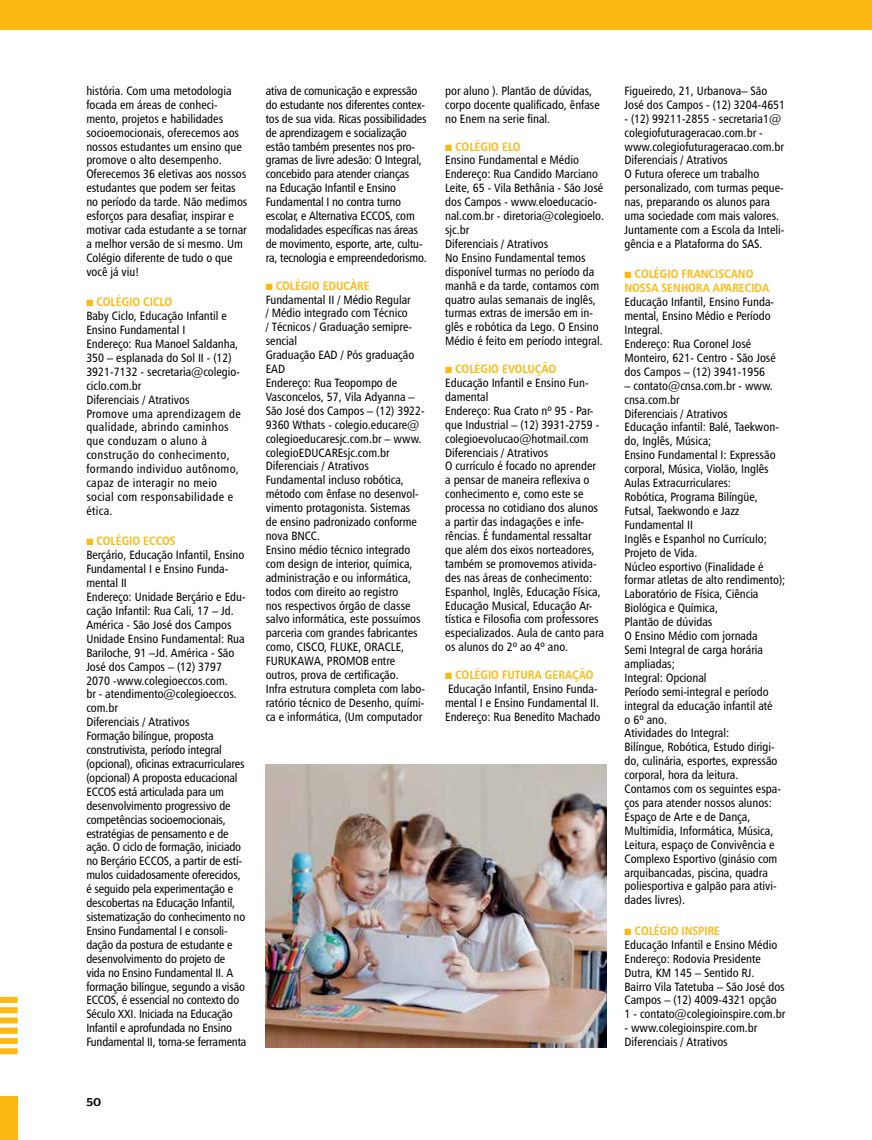
<style>
.page{position:relative;width:872px;height:1140px;background:#fff}
.page>*{position:absolute;margin:0;border:0;box-sizing:border-box;transform-origin:0 0}
.t1{font:12.15px/14px "Humanist 777 BT Roman Condensed B";color:#000}
.t2{font:12.15px/14px "Humanist 777 BT Roman Condensed B";letter-spacing:.025em;color:#000}
.t3{font:12.15px/14px "Humanist 777 BT Bold Condensed B";color:#fdb913}
.t4{font:500 12.15px "valearte";color:#000}
</style>
<div class="page">
<div style="left:0;top:1096px;width:18px;height:44px;background:#fdb913"></div>
<div style="left:0;top:1048px;width:18px;height:6px;background:#fdb913"></div>
<div style="left:0;top:1038px;width:18px;height:6px;background:#fdb913"></div>
<div style="left:0;top:1027px;width:18px;height:6px;background:#fdb913"></div>
<div style="left:0;top:1017px;width:18px;height:6px;background:#fdb913"></div>
<div style="left:0;top:1007px;width:18px;height:6px;background:#fdb913"></div>
<div style="left:0;top:997px;width:18px;height:6px;background:#fdb913"></div>
<div style="left:0;top:0;width:872px;height:30px;background:#fdb913"></div>
<img style="left:266px;top:764px;width:340px;height:283px">
<p class="t1" style="left:86px;top:83px;width:163px">história. Com uma metodologia focada em áreas de conheci&shy;mento, projetos e habilidades socioemocionais, oferecemos aos nossos estudantes um ensino que promove o alto desempenho.<br>Oferecemos 36 eletivas aos nossos estudantes que podem ser feitas no período da tarde. Não medimos esforços para desafiar, inspirar e motivar cada estudante a se tornar a melhor versão de si mesmo. Um<br>Colégio diferente de tudo o que você já viu!</p>
<p class="t3" style="left:86px;top:295px;width:87px">■ COLÉGIO CICLO</p>
<p class="t2" style="left:86px;top:309px;width:156px">Baby Ciclo, Educação Infantil e<br>Ensino Fundamental I<br>Endereço: Rua Manoel Saldanha,<br>350 – esplanada do Sol II - (12)<br>3921-7132 - secretaria@colegio&shy;ciclo.com.br<br>Diferenciais / Atrativos<br>Promove uma aprendizagem de qualidade, abrindo caminhos que conduzam o aluno à construção do conhecimento, formando individuo autônomo, capaz de interagir no meio social com responsabilidade e ética.</p>
<p class="t3" style="left:86px;top:534px;width:91px">■ COLÉGIO ECCOS</p>
<p class="t1" style="left:86px;top:548px;width:162px">Berçário, Educação Infantil, Ensino<br>Fundamental I e Ensino Funda&shy;mental II<br>Endereço: Unidade Berçário e Edu&shy;cação Infantil: Rua Cali, 17 – Jd.<br>América - São José dos Campos<br>Unidade Ensino Fundamental: Rua<br>Bariloche, 91 –Jd. América - São<br>José dos Campos – (12) 3797<br>2070 -www.colegioeccos.com.<br>br - atendimento@colegioeccos. com.br<br>Diferenciais / Atrativos<br>Formação bilíngue, proposta construtivista, período integral (opcional), oficinas extracurriculares (opcional) A proposta educacional<br>ECCOS está articulada para um desenvolvimento progressivo de competências socioemocionais, estratégias de pensamento e de ação. O ciclo de formação, iniciado no Berçário ECCOS, a partir de estí&shy;mulos cuidadosamente oferecidos, é seguido pela experimentação e descobertas na Educação Infantil, sistematização do conhecimento no<br>Ensino Fundamental I e consoli&shy;dação da postura de estudante e desenvolvimento do projeto de vida no Ensino Fundamental II. A formação bilíngue, segundo a visão<br>ECCOS, é essencial no contexto do<br>Século XXI. Iniciada na Educação<br>Infantil e aprofundada no Ensino<br>Fundamental II, torna-se ferramenta</p>
<p class="t1" style="left:266px;top:83px;width:163px">ativa de comunicação e expressão do estudante nos diferentes contex&shy;tos de sua vida. Ricas possibilidades de aprendizagem e socialização estão também presentes nos pro&shy;gramas de livre adesão: O Integral, concebido para atender crianças<br>na Educação Infantil e Ensino Fundamental I no contra turno escolar, e Alternativa ECCOS, com modalidades específicas nas áreas de movimento, esporte, arte, cultu&shy;ra, tecnologia e empreendedorismo.</p>
<p class="t3" style="left:266px;top:278px;width:105px">■ COLÉGIO EDUCÀRE</p>
<p class="t1" style="left:266px;top:292px;width:161px">Fundamental II / Médio Regular<br>/ Médio integrado com Técnico<br>/ Técnicos / Graduação semipre&shy;sencial<br>Graduação EAD / Pós graduação<br>EAD<br>Endereço: Rua Teopompo de<br>Vasconcelos, 57, Vila Adyanna –<br>São José dos Campos – (12) 3922-<br>9360 Wthats - colegio.educare@ colegioeducaresjc.com.br – www. colegioEDUCAREsjc.com.br<br>Diferenciais / Atrativos<br>Fundamental incluso robótica, método com ênfase no desenvol&shy;vimento protagonista. Sistemas<br>de ensino padronizado conforme nova BNCC.<br>Ensino médio técnico integrado com design de interior, química, administração e ou informática, todos com direito ao registro<br>nos respectivos órgão de classe salvo informática, este possuímos parceria com grandes fabricantes como, CISCO, FLUKE, ORACLE,<br>FURUKAWA, PROMOB entre outros, prova de certificação.<br>Infra estrutura completa com labo&shy;ratório técnico de Desenho, quími&shy;ca e informática, (Um computador</p>
<p class="t1" style="left:445px;top:83px;width:156px">por aluno ). Plantão de dúvidas, corpo docente qualificado, ênfase no Enem na serie final.</p>
<p class="t3" style="left:445px;top:139px;width:77px">■ COLÉGIO ELO</p>
<p class="t1" style="left:445px;top:153px;width:160px">Ensino Fundamental e Médio<br>Endereço: Rua Candido Marciano<br>Leite, 65 - Vila Bethânia - São José dos Campos - www.eloeducacio&shy;nal.com.br - diretoria@colegioelo. sjc.br<br>Diferenciais / Atrativos<br>No Ensino Fundamental temos disponível turmas no período da manhã e da tarde, contamos com quatro aulas semanais de inglês, turmas extras de imersão em in&shy;glês e robótica da Lego. O Ensino<br>Médio é feito em período integral.</p>
<p class="t3" style="left:445px;top:361px;width:113px">■ COLÉGIO EVOLUÇÃO</p>
<p class="t1" style="left:445px;top:375px;width:160px">Educação Infantil e Ensino Fun&shy;damental<br>Endereço: Rua Crato nº 95 - Par&shy;que Industrial – (12) 3931-2759 - colegioevolucao@hotmail.com<br>Diferenciais / Atrativos<br>O currículo é focado no aprender a pensar de maneira reflexiva o conhecimento e, como este se processa no cotidiano dos alunos a partir das indagações e infe&shy;rências. É fundamental ressaltar que além dos eixos norteadores, também se promovemos ativida&shy;des nas áreas de conhecimento:<br>Espanhol, Inglês, Educação Física,<br>Educação Musical, Educação Ar&shy;tística e Filosofia com professores especializados. Aula de canto para os alunos do 2º ao 4º ano.</p>
<p class="t3" style="left:445px;top:667px;width:150px">■ COLÉGIO FUTURA GERAÇÃO</p>
<p class="t1" style="left:445px;top:681px;width:157px">Educação Infantil, Ensino Funda&shy;mental I e Ensino Fundamental II.<br>Endereço: Rua Benedito Machado</p>
<p class="t4" style="left:86px;top:1095px;width:16px">50</p>
<p class="t1" style="left:624px;top:83px;width:162px">Figueiredo, 21, Urbanova– São<br>José dos Campos - (12) 3204-4651</p>
<p class="t1" style="left:624px;top:111px;width:161px">- (12) 99211-2855 - secretaria1@ colegiofuturageracao.com.br - www.colegiofuturageracao.com.br<br>Diferenciais / Atrativos<br>O Futura oferece um trabalho personalizado, com turmas peque&shy;nas, preparando os alunos para uma sociedade com mais valores.<br>Juntamente com a Escola da Inteli&shy;gência e a Plataforma do SAS.</p>
<p class="t3" style="left:624px;top:267px;width:146px">■ COLÉGIO FRANCISCANO<br>NOSSA SENHORA APARECIDA</p>
<p class="t1" style="left:624px;top:295px;width:153px">Educação Infantil, Ensino Funda&shy;mental, Ensino Médio e Período<br>Integral.<br>Endereço: Rua Coronel José<br>Monteiro, 621- Centro - São José dos Campos – (12) 3941-1956</p>
<p class="t1" style="left:624px;top:378px;width:162px">– contato@cnsa.com.br - www. cnsa.com.br<br>Diferenciais / Atrativos<br>Educação infantil: Balé, Taekwon&shy;do, Inglês, Música;<br>Ensino Fundamental I: Expressão corporal, Música, Violão, Inglês<br>Aulas Extracurriculares:<br>Robótica, Programa Bilíngüe,<br>Futsal, Taekwondo e Jazz<br>Fundamental II<br>Inglês e Espanhol no Currículo;<br>Projeto de Vida.<br>Núcleo esportivo (Finalidade é formar atletas de alto rendimento);<br>Laboratório de Física, Ciência<br>Biológica e Química,<br>Plantão de dúvidas<br>O Ensino Médio com jornada<br>Semi Integral de carga horária ampliadas;<br>Integral: Opcional<br>Período semi-integral e período integral da educação infantil até<br>o 6º ano.<br>Atividades do Integral:<br>Bilíngue, Robótica, Estudo dirigi&shy;do, culinária, esportes, expressão corporal, hora da leitura.<br>Contamos com os seguintes espa&shy;ços para atender nossos alunos:<br>Espaço de Arte e de Dança,<br>Multimídia, Informática, Música,<br>Leitura, espaço de Convivência e<br>Complexo Esportivo (ginásio com arquibancadas, piscina, quadra poliesportiva e galpão para ativi&shy;dades livres).</p>
<p class="t3" style="left:624px;top:923px;width:97px">■ COLÉGIO INSPIRE</p>
<p class="t1" style="left:624px;top:937px;width:162px">Educação Infantil e Ensino Médio<br>Endereço: Rodovia Presidente<br>Dutra, KM 145 – Sentido RJ.<br>Bairro Vila Tatetuba – São José dos<br>Campos – (12) 4009-4321 opção<br>1 - contato@colegioinspire.com.br</p>
<p class="t1" style="left:624px;top:1020px;width:134px">- www.colegioinspire.com.br<br>Diferenciais / Atrativos</p>
</div>
